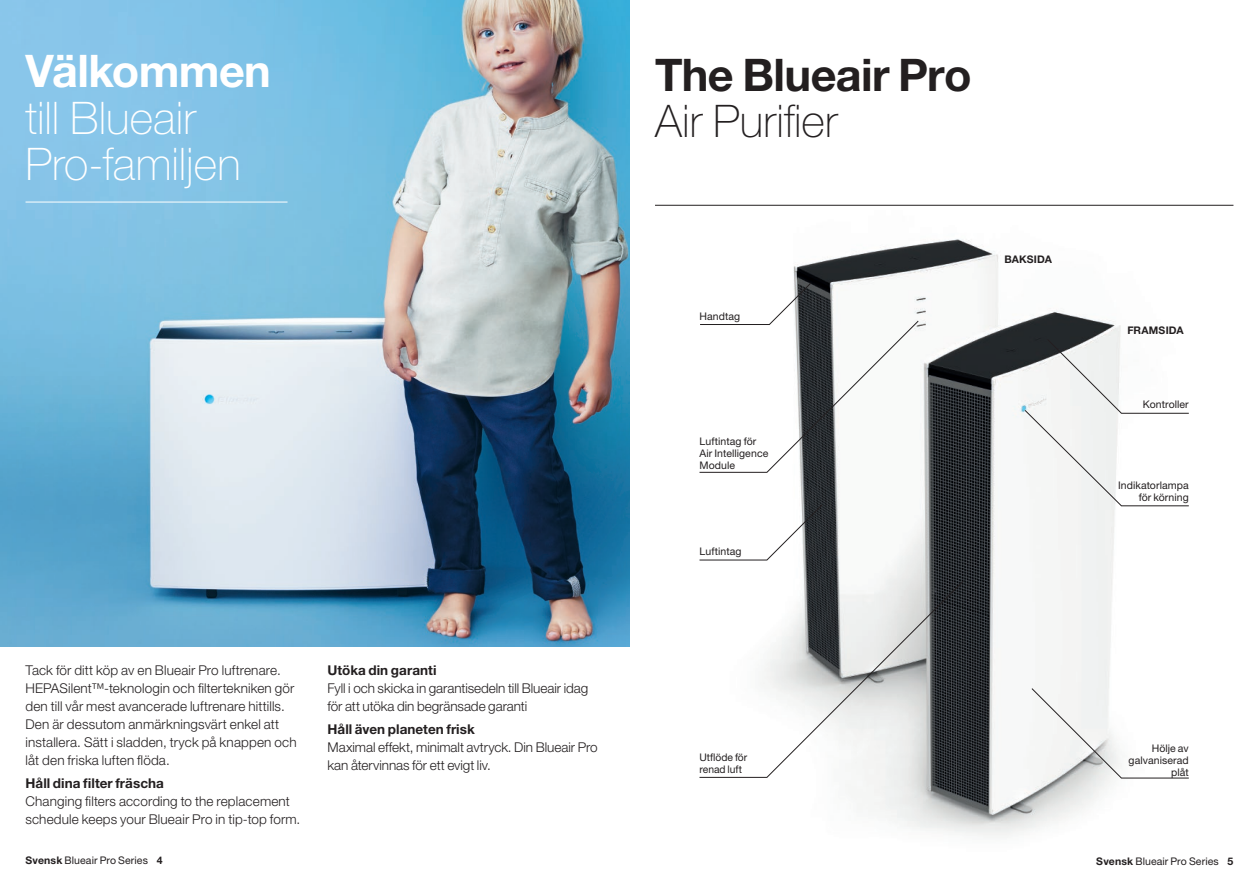
<style>
.page{position:relative;width:1259px;height:893px;background:#fff}
.page>*{position:absolute;margin:0;border:0;box-sizing:border-box;transform-origin:0 0}
.huvud_rub_LD{font:100 45px/46.5px "Helvetica Neue LT Std";color:#fff}
.huvud_rub_LD-2{font:700 45px/46.5px "Helvetica Neue LT Std";letter-spacing:-.015em;color:#231f20}
.bröd_LD_tunn{font:300 13.5px/18px "Helvetica Neue LT Std";letter-spacing:.01em;color:#231f20}
.bröd_LD_tunn-2{font:700 13.5px "Helvetica Neue LT Std";letter-spacing:.005em;color:#231f20}
.bröd_LD_tunn-3{font:10.5px/12px "Helvetica Neue LT Std";letter-spacing:.005em;color:#231f20}
.bildtext{font:10.5px "Helvetica Neue LT Std";letter-spacing:.01em;color:#231f20}
.t1{font:700 10.5px "Helvetica Neue LT Std";letter-spacing:.015em;color:#231f20}
.s1{font-weight:700}
.s2{font-weight:100}
</style>
<div class="page">
<img style="left:0;top:0;width:629px;height:646px">
<img style="left:793px;top:239px;width:328px;height:597px">
<hr style="left:655px;top:205px;width:578px;height:1px;background:#231f20">
<svg style="left:699px;top:282px;width:220px;height:191px"></svg>
<svg style="left:699px;top:504px;width:124px;height:57px"></svg>
<svg style="left:699px;top:580px;width:265px;height:198px"></svg>
<svg style="left:1024px;top:338px;width:165px;height:169px"></svg>
<svg style="left:1031px;top:687px;width:158px;height:92px"></svg>
<hr style="left:26px;top:202px;width:261px;height:1px;background:#fff">
<p class="huvud_rub_LD" style="left:26px;top:48px;width:247px"><span class="s1">Välkommen </span>till Blueair<br>Pro-familjen</p>
<p class="bröd_LD_tunn" style="left:26px;top:661px;width:273px">Tack för ditt köp av en Blueair Pro luftrenare.<br>HEPASilent™-teknologin och filtertekniken gör den till vår mest avancerade luftrenare hittills.<br>Den är dessutom anmärkningsvärt enkel att installera. Sätt i sladden, tryck på knappen och låt den friska luften flöda.</p>
<p class="bröd_LD_tunn-2" style="left:26px;top:774px;width:140px">Håll dina filter fräscha</p>
<p class="bröd_LD_tunn" style="left:26px;top:792px;width:276px">Changing filters according to the replacement schedule keeps your Blueair Pro in tip-top form.</p>
<p class="bröd_LD_tunn-2" style="left:327px;top:662px;width:111px">Utöka din garanti</p>
<p class="bröd_LD_tunn" style="left:327px;top:679px;width:262px">Fyll i och skicka in garantisedeln till Blueair idag för att utöka din begränsade garanti</p>
<p class="bröd_LD_tunn-2" style="left:327px;top:720px;width:149px">Håll även planeten frisk</p>
<p class="bröd_LD_tunn" style="left:327px;top:738px;width:271px">Maximal effekt, minimalt avtryck. Din Blueair Pro kan återvinnas för ett evigt liv.</p>
<p class="huvud_rub_LD-2" style="left:655px;top:50px;width:318px">The Blueair Pro<br><span class="s2">Air Purifier</span></p>
<p class="bröd_LD_tunn-3" style="left:699px;top:310px;width:42px">Handtag</p>
<p class="bröd_LD_tunn-3" style="left:699px;top:435px;width:70px">Luftintag för<br>Air Intelligence</p>
<p class="bröd_LD_tunn-3" style="left:699px;top:459px;width:37px">Module</p>
<p class="bröd_LD_tunn-3" style="left:699px;top:545px;width:44px">Luftintag</p>
<p class="t1" style="left:1004px;top:252px;width:49px">BAKSIDA</p>
<p class="bröd_LD_tunn-3" style="left:699px;top:751px;width:49px">Utflöde för renad luft</p>
<p class="t1" style="left:1127px;top:324px;width:58px">FRAMSIDA</p>
<p class="bröd_LD_tunn-3" style="left:1143px;top:398px;width:47px">Kontroller</p>
<p class="bröd_LD_tunn-3" style="left:1118px;top:479px;width:72px;text-align:right">Indikatorlampa för körning</p>
<p class="bröd_LD_tunn-3" style="left:1128px;top:742px;width:62px;text-align:right">Hölje av galvaniserad plåt</p>
<p class="bildtext" style="left:26px;top:853px;width:139px"><span class="s1">Svensk</span> Blueair Pro Series <span class="s1">4</span></p>
<p class="bildtext" style="left:1096px;top:855px;width:139px"><span class="s1">Svensk</span> Blueair Pro Series <span class="s1">5</span></p>
</div>
